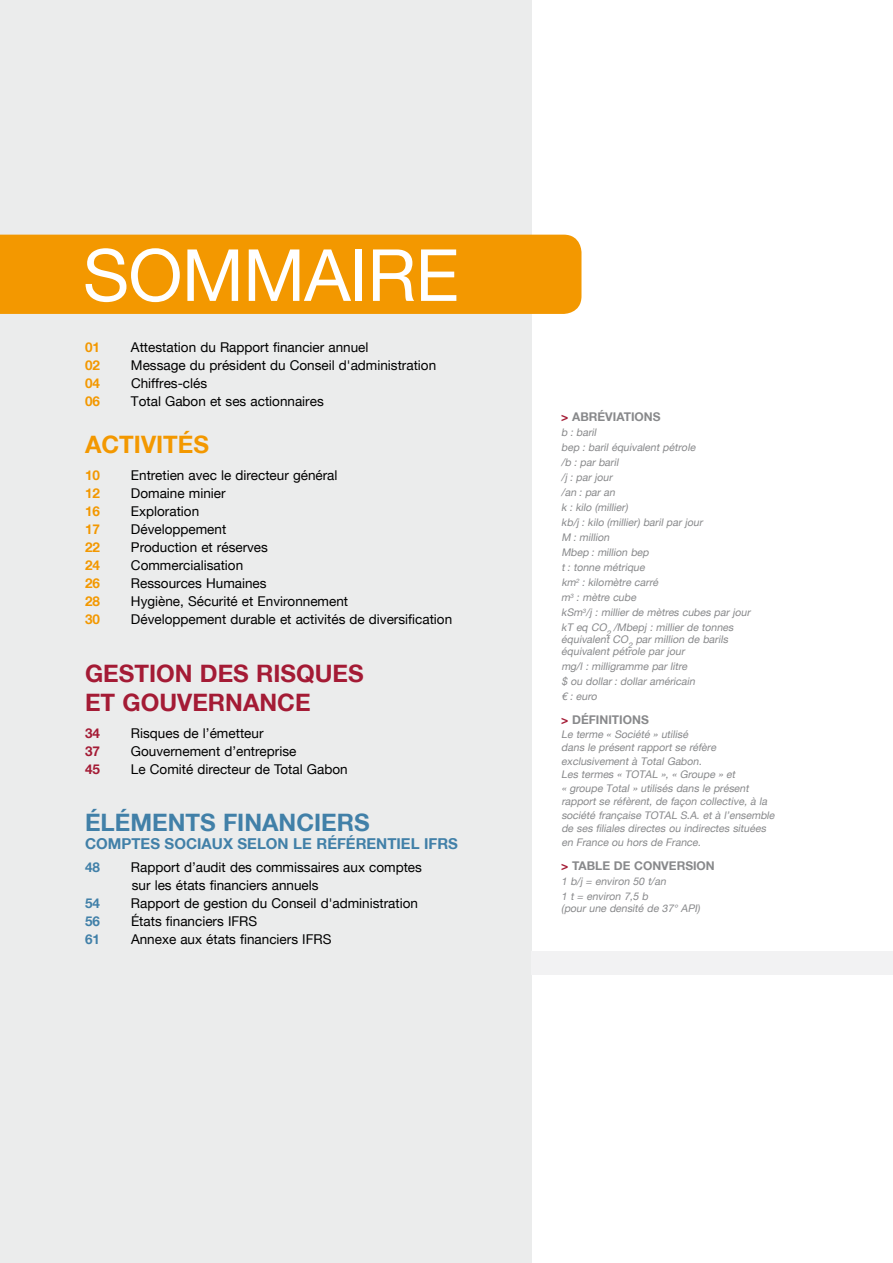
<style>
.page{position:relative;width:893px;height:1263px;background:#fff}
.page>*{position:absolute;margin:0;border:0;box-sizing:border-box;transform-origin:0 0}
.t1{font:72px "Helvetica Neue LT";letter-spacing:-.01em;color:#fff}
.t2{font:700 24px/28.8px "Helvetica Neue LT";color:#a41b35}
.t3{font:700 24px "Helvetica Neue LT";color:#4180a8}
.t4{font:700 24px "Helvetica Neue LT";color:#f39800}
.t5{font:700 15px "Helvetica Neue LT";color:#4180a8}
.t6{font:13.5px/18px "Helvetica Neue LT";color:#000}
.t7{font:700 13.5px "Helvetica Neue LT";color:#f39800}
.t8{font:700 13.5px "Helvetica Neue LT";color:#4180a8}
.t9{font:700 13.5px "Helvetica Neue LT";color:#a41b35}
.t10{font:700 12px "Helvetica Neue LT";color:#88898b}
.t11{font:italic 10.5px/15px "Helvetica Neue LT";color:#88898b}
.s1{color:#a41b35}
</style>
<div class="page">
<div style="left:0;top:0;width:531px;height:1263px;background:#ebecec"></div>
<div style="left:531px;top:952px;width:362px;height:23px;background:#f2f2f3"></div>
<div style="left:0;top:235px;width:581px;height:79px;background:#f39800"></div>
<h1 class="t1" style="left:83px;top:232px;width:378px">SOMMAIRE</h1>
<p class="t7" style="left:85px;top:339px;width:17px">01</p>
<p class="t6" style="left:131px;top:338px;width:239px">Attestation du Rapport financier annuel</p>
<p class="t7" style="left:85px;top:357px;width:17px">02</p>
<p class="t6" style="left:131px;top:356px;width:307px">Message du président du Conseil d'administration</p>
<p class="t7" style="left:85px;top:375px;width:17px">04</p>
<p class="t6" style="left:131px;top:374px;width:78px">Chiffres-clés</p>
<p class="t7" style="left:85px;top:393px;width:17px">06</p>
<p class="t6" style="left:131px;top:392px;width:194px">Total Gabon et ses actionnaires</p>
<h2 class="t4" style="left:85px;top:430px;width:125px">ACTIVITÉS</h2>
<p class="t7" style="left:85px;top:467px;width:17px">10</p>
<p class="t6" style="left:131px;top:466px;width:208px">Entretien avec le directeur général</p>
<p class="t7" style="left:85px;top:485px;width:17px">12</p>
<p class="t6" style="left:131px;top:484px;width:96px">Domaine minier</p>
<p class="t7" style="left:85px;top:503px;width:17px">16</p>
<p class="t6" style="left:131px;top:502px;width:70px">Exploration</p>
<p class="t7" style="left:85px;top:521px;width:17px">17</p>
<p class="t6" style="left:131px;top:520px;width:97px">Développement</p>
<p class="t7" style="left:85px;top:539px;width:17px">22</p>
<p class="t6" style="left:131px;top:538px;width:139px">Production et réserves</p>
<p class="t7" style="left:85px;top:557px;width:17px">24</p>
<p class="t6" style="left:131px;top:556px;width:114px">Commercialisation</p>
<p class="t7" style="left:85px;top:575px;width:17px">26</p>
<p class="t6" style="left:131px;top:574px;width:137px">Ressources Humaines</p>
<p class="t7" style="left:85px;top:593px;width:17px">28</p>
<p class="t6" style="left:131px;top:592px;width:219px">Hygiène, Sécurité et Environnement</p>
<p class="t7" style="left:85px;top:611px;width:17px">30</p>
<p class="t6" style="left:131px;top:610px;width:323px">Développement durable et activités de diversification</p>
<h2 class="t2" style="left:85px;top:658px;width:280px">GESTION DES RISQUES<br>ET GOUVERNANCE</h2>
<p class="t9" style="left:85px;top:724px;width:17px">34</p>
<p class="t6" style="left:131px;top:724px;width:134px">Risques de l’émetteur</p>
<p class="t9" style="left:85px;top:742px;width:17px">37</p>
<p class="t6" style="left:131px;top:742px;width:167px">Gouvernement d’entreprise</p>
<p class="t9" style="left:85px;top:760px;width:17px">45</p>
<p class="t6" style="left:131px;top:760px;width:218px">Le Comité directeur de Total Gabon</p>
<h2 class="t3" style="left:85px;top:808px;width:286px">ÉLÉMENTS FINANCIERS</h2>
<h3 class="t5" style="left:85px;top:835px;width:374px">COMPTES SOCIAUX SELON LE RÉFÉRENTIEL IFRS</h3>
<p class="t8" style="left:85px;top:858px;width:17px">48</p>
<p class="t6" style="left:131px;top:857px;width:292px">Rapport d’audit des commissaires aux comptes sur les états financiers annuels</p>
<p class="t8" style="left:85px;top:894px;width:17px">54</p>
<p class="t6" style="left:131px;top:893px;width:288px">Rapport de gestion du Conseil d'administration</p>
<p class="t8" style="left:85px;top:912px;width:17px">56</p>
<p class="t6" style="left:131px;top:911px;width:128px">États financiers IFRS</p>
<p class="t8" style="left:85px;top:930px;width:17px">61</p>
<p class="t6" style="left:131px;top:929px;width:202px">Annexe aux états financiers IFRS</p>
<p class="t10" style="left:561px;top:409px;width:101px"><span class="s1">&gt;</span> ABRÉVIATIONS</p>
<p class="t11" style="left:561px;top:425px;width:193px">b : baril<br>bep : baril équivalent pétrole<br>/b : par baril<br>/j : par jour<br>/an : par an<br>k : kilo (millier)<br>kb/j : kilo (millier) baril par jour<br>M : million<br>Mbep : million bep<br>t : tonne métrique<br>km<sup>2</sup> : kilomètre carré<br>m<sup>3</sup> : mètre cube<br>kSm<sup>3</sup>/j : millier de mètres cubes par jour kT eq CO<sub>2</sub> /Mbepj : millier de tonnes</p>
<p class="t11" style="left:561px;top:633px;width:170px;line-height:12px">équivalent CO<sub>2</sub> par million de barils équivalent pétrole par jour</p>
<p class="t11" style="left:561px;top:659px;width:137px">mg/l : milligramme par litre $ ou dollar : dollar américain € : euro</p>
<p class="t10" style="left:561px;top:712px;width:89px"><span class="s1">&gt;</span> DÉFINITIONS</p>
<p class="t11" style="left:561px;top:727px;width:217px;line-height:13.5px">Le terme « Société » utilisé<br>dans le présent rapport se réfère exclusivement à Total Gabon.<br>Les termes « TOTAL », « Groupe » et<br>« groupe Total » utilisés dans le présent rapport se réfèrent, de façon collective, à la société française TOTAL S.A. et à l’ensemble de ses filiales directes ou indirectes situées en France ou hors de France.</p>
<p class="t10" style="left:561px;top:858px;width:155px"><span class="s1">&gt;</span> TABLE DE CONVERSION</p>
<p class="t11" style="left:561px;top:873px;width:108px">1 b/j = environ 50 t/an<br>1 t = environ 7,5 b</p>
<p class="t11" style="left:561px;top:900px;width:140px">(pour une densité de 37° API)</p>
</div>
